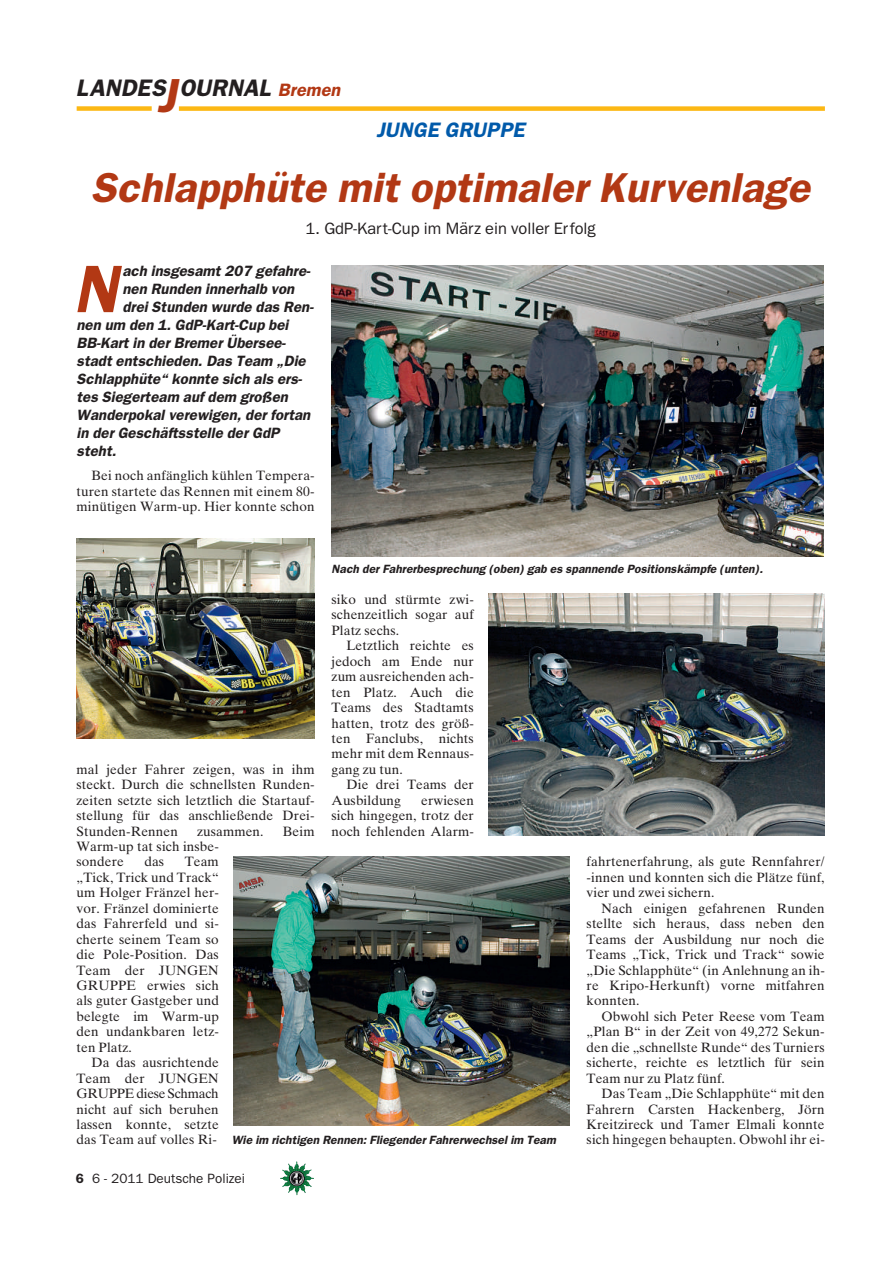
<style>
.page{position:relative;width:893px;height:1263px;background:#fff}
.page>*{position:absolute;margin:0;border:0;box-sizing:border-box;transform-origin:0 0}
.t1{font:67.35px "Franklin Gothic Demi Oblique OV IFMIAB";color:#b23814}
.t2{font:42px "Franklin Gothic Demi Oblique OV IFMIAB";letter-spacing:.005em;color:#b23814}
.t3{font:24px "Franklin Gothic Demi Oblique OV IFMIAB";letter-spacing:.005em;color:#231f20}
.t4{font:21px "Franklin Gothic Demi Oblique OV IFMIAB";letter-spacing:.005em;color:#015aaa}
.t5{font:16.5px "Franklin Gothic Book OV GFMIAB";color:#231f20}
.t6{font:15px "Franklin Gothic Demi Oblique OV IFMIAB";letter-spacing:.005em;color:#231f20}
.t7{font:13.5px/15.5px "Times Ten Roman OV CFMIAB";letter-spacing:.01em;color:#231f20;text-align:justify}
.t8{font:13.5px "Franklin Gothic Book OV GFMIAB";color:#231f20}
.t9{font:12px "Franklin Gothic Demi Oblique OV IFMIAB";letter-spacing:.005em;color:#231f20}
.s1{font-size:48px;color:#b23814}
.s2{font-size:18px;color:#b23814}
.s3{font-family:"Franklin Gothic Demi OV FFMIAB"}
</style>
<div class="page">
<img style="left:282px;top:1163px;width:32px;height:32px">
<div style="left:77px;top:106px;width:75px;height:5px;background:#fcb814"></div>
<div style="left:179px;top:106px;width:646px;height:5px;background:#fcb814"></div>
<img style="left:332px;top:266px;width:491px;height:290px">
<img style="left:489px;top:593px;width:336px;height:243px">
<img style="left:77px;top:538px;width:238px;height:201px">
<img style="left:234px;top:857px;width:336px;height:269px">
<h3 class="t3" style="left:76px;top:79px;width:266px">LANDES<span class="s1">J</span>OURNAL <span class="s2">Bremen</span></h3>
<h3 class="t4" style="left:376px;top:121px;width:150px">JUNGE GRUPPE</h3>
<h2 class="t2" style="left:91px;top:172px;width:720px">Schlapphüte mit optimaler Kurvenlage</h2>
<p class="t5" style="left:305px;top:222px;width:292px">1. GdP-Kart-Cup im März ein voller Erfolg</p>
<h1 class="t1" style="left:73px;top:263px;width:46px">N</h1>
<p class="t6" style="left:122px;top:265px;width:190px">ach insgesamt 207 gefahre-</p>
<p class="t6" style="left:122px;top:283px;width:173px">nen Runden innerhalb von</p>
<p class="t6" style="left:122px;top:301px;width:193px">drei Stunden wurde das Ren-</p>
<p class="t6" style="left:77px;top:319px;width:213px">nen um den 1. GdP-Kart-Cup bei</p>
<p class="t6" style="left:77px;top:337px;width:211px">BB-Kart in der Bremer Übersee-</p>
<p class="t6" style="left:77px;top:355px;width:231px">stadt entschieden. Das Team „Die</p>
<p class="t6" style="left:77px;top:373px;width:227px">Schlapphüte“ konnte sich als ers-</p>
<p class="t6" style="left:77px;top:391px;width:213px">tes Siegerteam auf dem großen</p>
<p class="t6" style="left:77px;top:409px;width:235px">Wanderpokal verewigen, der fortan</p>
<p class="t6" style="left:77px;top:427px;width:204px">in der Geschäftsstelle der GdP</p>
<p class="t6" style="left:77px;top:445px;width:41px">steht.</p>
<p class="t7" style="left:77px;top:469px;width:240px;text-indent:15px">Bei noch anfänglich kühlen Tempera&shy;turen startete das Rennen mit einem 80- minütigen Warm-up. Hier konnte schon</p>
<p class="t9" style="left:332px;top:564px;width:433px">Nach der Fahrerbesprechung (oben) gab es spannende Positionskämpfe (unten).</p>
<p class="t7" style="left:332px;top:593px;width:144px">siko und stürmte zwi&shy;schenzeitlich sogar auf Platz sechs.</p>
<p class="t7" style="left:332px;top:639px;width:144px;text-indent:15px">Letztlich reichte es jedoch am Ende nur zum ausreichenden ach&shy;ten Platz. Auch die Teams des Stadtamts hatten, trotz des größ&shy;ten Fanclubs, nichts mehr mit dem Rennaus&shy;gang zu tun.</p>
<p class="t7" style="left:332px;top:778px;width:144px;text-indent:15px">Die drei Teams der<br>Ausbildung</p>
<p class="t7" style="left:77px;top:763px;width:240px">mal jeder Fahrer zeigen, was in ihm steckt. Durch die schnellsten Runden&shy;zeiten setzte sich letztlich die Startauf&shy;stellung für das anschließende Drei-Stunden-Rennen</p>
<p class="t7" style="left:332px;top:794px;width:144px;text-indent:90px">erwiesen sich hingegen, trotz der noch fehlenden Alarm-</p>
<p class="t7" style="left:197px;top:825px;width:68px">zusammen.</p>
<p class="t7" style="left:283px;top:825px;width:33px">Beim</p>
<p class="t7" style="left:77px;top:840px;width:144px">Warm-up tat sich insbe&shy;sondere</p>
<p class="t7" style="left:144px;top:856px;width:21px">das</p>
<p class="t7" style="left:77px;top:856px;width:144px;text-indent:108px">Team „Tick, Trick und Track“ um Holger Fränzel her&shy;vor. Fränzel dominierte das Fahrerfeld und si&shy;cherte seinem Team so die Pole-Position. Das Team der JUNGEN GRUPPE erwies sich als guter Gastgeber und belegte im Warm-up den undankbaren letz&shy;ten Platz.</p>
<p class="t7" style="left:77px;top:1056px;width:144px;text-indent:15px">Da das ausrichtende Team der JUNGEN GRUPPE diese Schmach nicht auf sich beruhen lassen konnte, setzte das Team auf volles Ri-</p>
<p class="t9" style="left:232px;top:1136px;width:326px">Wie im richtigen Rennen: Fliegender Fahrerwechsel im Team</p>
<p class="t8" style="left:76px;top:1173px;width:171px"><span class="s3">6</span> 6 - 2011 Deutsche Polizei</p>
<p class="t7" style="left:587px;top:856px;width:239px">fahrtenerfahrung, als gute Rennfahrer/ -innen und konnten sich die Plätze fünf, vier und zwei sichern.</p>
<p class="t7" style="left:587px;top:902px;width:240px;text-indent:15px">Nach einigen gefahrenen Runden stellte sich heraus, dass neben den Teams der Ausbildung nur noch die Teams „Tick, Trick und Track“ sowie „Die Schlapphüte“ (in Anlehnung an ih&shy;re Kripo-Herkunft) vorne mitfahren konnten.</p>
<p class="t7" style="left:587px;top:1010px;width:240px;text-indent:15px">Obwohl sich Peter Reese vom Team „Plan B“ in der Zeit von 49,272 Sekun&shy;den die „schnellste Runde“ des Turniers sicherte, reichte es letztlich für sein Team nur zu Platz fünf.</p>
<p class="t7" style="left:587px;top:1087px;width:240px;text-indent:15px">Das Team „Die Schlapphüte“ mit den Fahrern Carsten Hackenberg, Jörn Kreitzireck und Tamer Elmali konnte sich hingegen behaupten. Obwohl ihr ei-</p>
</div>
